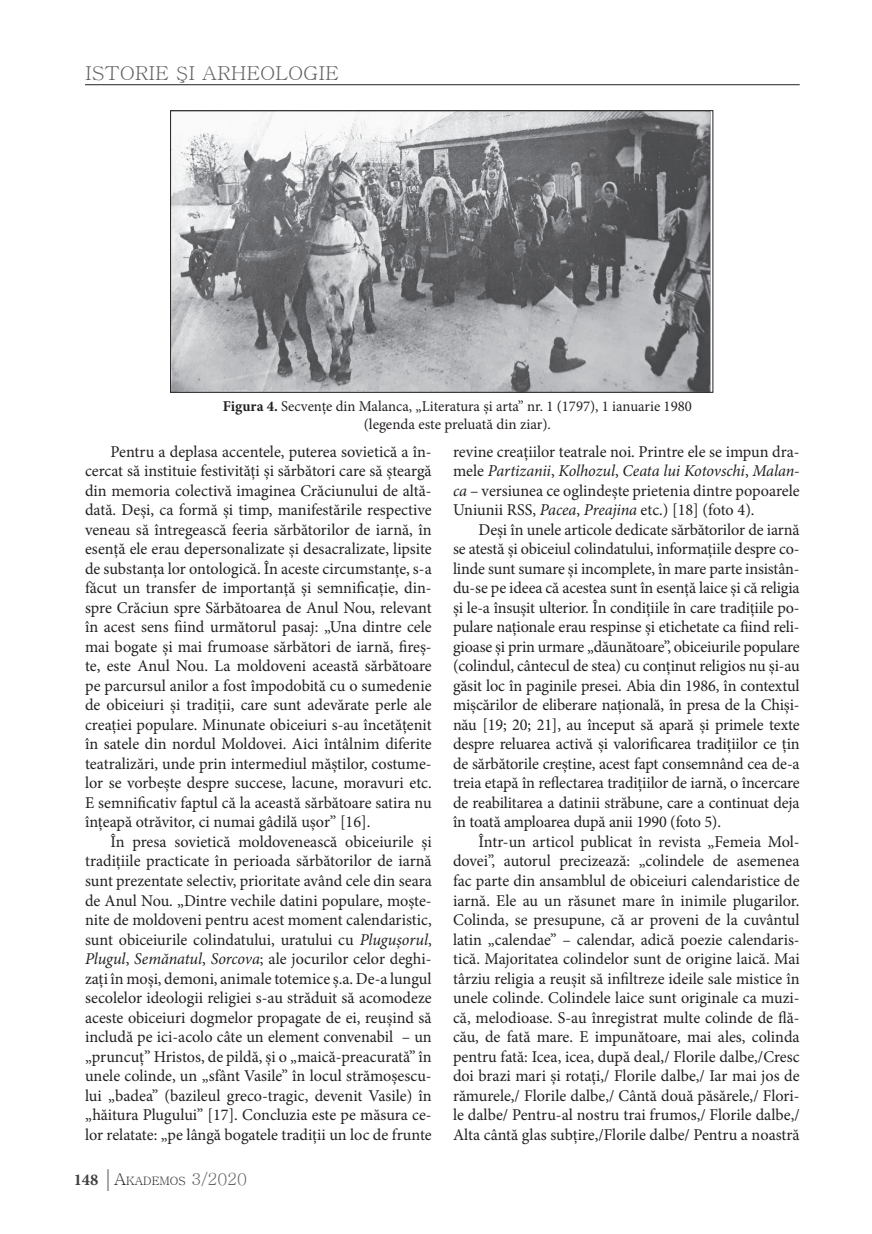
<style>
.page{position:relative;width:872px;height:1234px;background:#fff}
.page>*{position:absolute;margin:0;border:0;box-sizing:border-box;transform-origin:0 0}
.t1{font:19.2px "Batang";color:#636366;scale:1.06 1}
.t2{font:16.5px/19.5px "Minion Pro";letter-spacing:-.005em;color:#231f20;text-align:justify}
.t3{font:15px/18px "Minion Pro";color:#231f20;text-align:center}
.t4{font:11.55px "Batang";color:#231f20}
.s1{font-weight:700}
.s2{font-style:italic}
.s3{font-family:"Minion Pro";font-weight:700;font-size:16.5px;color:#3e3e3f}
.s4{font-family:"Garamond";font-size:24px;color:#636366}
.s5{font-size:16.5px}
.s6{font-size:16.5px;color:#636366}
</style>
<div class="page">
<hr style="left:85px;top:84px;width:714px;height:1px;background:#231f20">
<img style="left:172px;top:112px;width:539px;height:278px">
<div style="left:170px;top:110px;width:543px;height:282px;border:1px solid #231f20"></div>
<p class="t1" style="left:85px;top:64px;width:241px">ISTORIE ŞI ARHEOLOGIE</p>
<p class="t3" style="left:223px;top:397px;width:470px"><span class="s1">Figura 4.</span> Secvențe din Malanca, „Literatura și arta” nr. 1 (1797), 1 ianuarie 1980 (legenda este preluată din ziar).</p>
<p class="t2" style="left:85px;top:441px;width:348px;text-indent:26px">Pentru a deplasa accentele, puterea sovietică a în&shy;cercat să instituie festivități și sărbători care să șteargă din memoria colectivă imaginea Crăciunului de altă&shy;dată. Deși, ca formă și timp, manifestările respective veneau să întregească feeria sărbătorilor de iarnă, în esență ele erau depersonalizate și desacralizate, lipsite de substanța lor ontologică. În aceste circumstanțe, s-a făcut un transfer de importanță și semnificație, din&shy;spre Crăciun spre Sărbătoarea de Anul Nou, relevant în acest sens fiind următorul pasaj: „Una dintre cele mai bogate și mai frumoase sărbători de iarnă, fireș&shy;te, este Anul Nou. La moldoveni această sărbătoare pe parcursul anilor a fost împodobită cu o sumedenie de obiceiuri și tradiții, care sunt adevărate perle ale creației populare. Minunate obiceiuri s-au încetățenit în satele din nordul Moldovei. Aici întâlnim diferite teatralizări, unde prin intermediul măștilor, costume&shy;lor se vorbește despre succese, lacune, moravuri etc.<br>E semnificativ faptul că la această sărbătoare satira nu înțeapă otrăvitor, ci numai gâdilă ușor” [16].</p>
<p class="t2" style="left:85px;top:831px;width:348px;text-indent:26px">În presa sovietică moldovenească obiceiurile și tradițiile practicate în perioada sărbătorilor de iarnă sunt prezentate selectiv, prioritate având cele din seara de Anul Nou. „Dintre vechile datini populare, moște&shy;nite de moldoveni pentru acest moment calendaristic, sunt obiceiurile colindatului, uratului cu <span class="s2">Plugușorul</span>, <span class="s2">Plugul</span>, <span class="s2">Semănatul</span>, <span class="s2">Sorcova</span>; ale jocurilor celor deghi&shy;zați în moși, demoni, animale totemice ș.a. De-a lungul secolelor ideologii religiei s-au străduit să acomodeze aceste obiceiuri dogmelor propagate de ei, reușind să includă pe ici-acolo câte un element convenabil – un „pruncuț” Hristos, de pildă, și o „maică-preacurată” în unele colinde, un „sfânt Vasile” în locul strămoșescu&shy;lui „badea” (bazileul greco-tragic, devenit Vasile) în „hăitura Plugului” [17]. Concluzia este pe măsura ce&shy;lor relatate: „pe lângă bogatele tradiții un loc de frunte</p>
<p class="t2" style="left:453px;top:441px;width:348px">revine creațiilor teatrale noi. Printre ele se impun dra&shy;mele <span class="s2">Partizanii</span>, <span class="s2">Kolhozul</span>, <span class="s2">Ceata lui Kotovschi</span>, <span class="s2">Malan&shy;ca</span> – versiunea ce oglindește prietenia dintre popoarele Uniunii RSS, <span class="s2">Pacea</span>, <span class="s2">Preajina</span> etc.) [18] (foto 4).</p>
<p class="t2" style="left:453px;top:519px;width:348px;text-indent:26px">Deși în unele articole dedicate sărbătorilor de iarnă se atestă și obiceiul colindatului, informațiile despre co&shy;linde sunt sumare și incomplete, în mare parte insistân&shy;du-se pe ideea că acestea sunt în esență laice și că religia și le-a însușit ulterior. În condițiile în care tradițiile po&shy;pulare naționale erau respinse și etichetate ca fiind reli&shy;gioase și prin urmare „dăunătoare”, obiceiurile populare (colindul, cântecul de stea) cu conținut religios nu și-au găsit loc în paginile presei. Abia din 1986, în contextul mișcărilor de eliberare națională, în presa de la Chiși&shy;nău [19; 20; 21], au început să apară și primele texte despre reluarea activă și valorificarea tradițiilor ce țin de sărbătorile creștine, acest fapt consemnând cea de-a treia etapă în reflectarea tradițiilor de iarnă, o încercare de reabilitarea a datinii străbune, care a continuat deja în toată amploarea după anii 1990 (foto 5).</p>
<p class="t2" style="left:453px;top:831px;width:348px;text-indent:26px">Într-un articol publicat în revista „Femeia Mol&shy;dovei”, autorul precizează: „colindele de asemenea fac parte din ansamblul de obiceiuri calendaristice de iarnă. Ele au un răsunet mare în inimile plugarilor.<br>Colinda, se presupune, că ar proveni de la cuvântul latin „calendae” – calendar, adică poezie calendaris&shy;tică. Majoritatea colindelor sunt de origine laică. Mai târziu religia a reușit să infiltreze ideile sale mistice în unele colinde. Colindele laice sunt originale ca muzi&shy;că, melodioase. S-au înregistrat multe colinde de flă&shy;cău, de fată mare. E impunătoare, mai ales, colinda pentru fată: Icea, icea, după deal,/ Florile dalbe,/Cresc doi brazi mari și rotați,/ Florile dalbe,/ Iar mai jos de rămurele,/ Florile dalbe,/ Cântă două păsărele,/ Flori&shy;le dalbe/ Pentru-al nostru trai frumos,/ Florile dalbe,/ Alta cântă glas subțire,/Florile dalbe/ Pentru a noastră</p>
<p class="t4" style="left:74px;top:1175px;width:175px"><span class="s3">148</span> <span class="s4">|</span><span class="s5">A</span>KADEMOS <span class="s6">3/2020</span></p>
</div>
